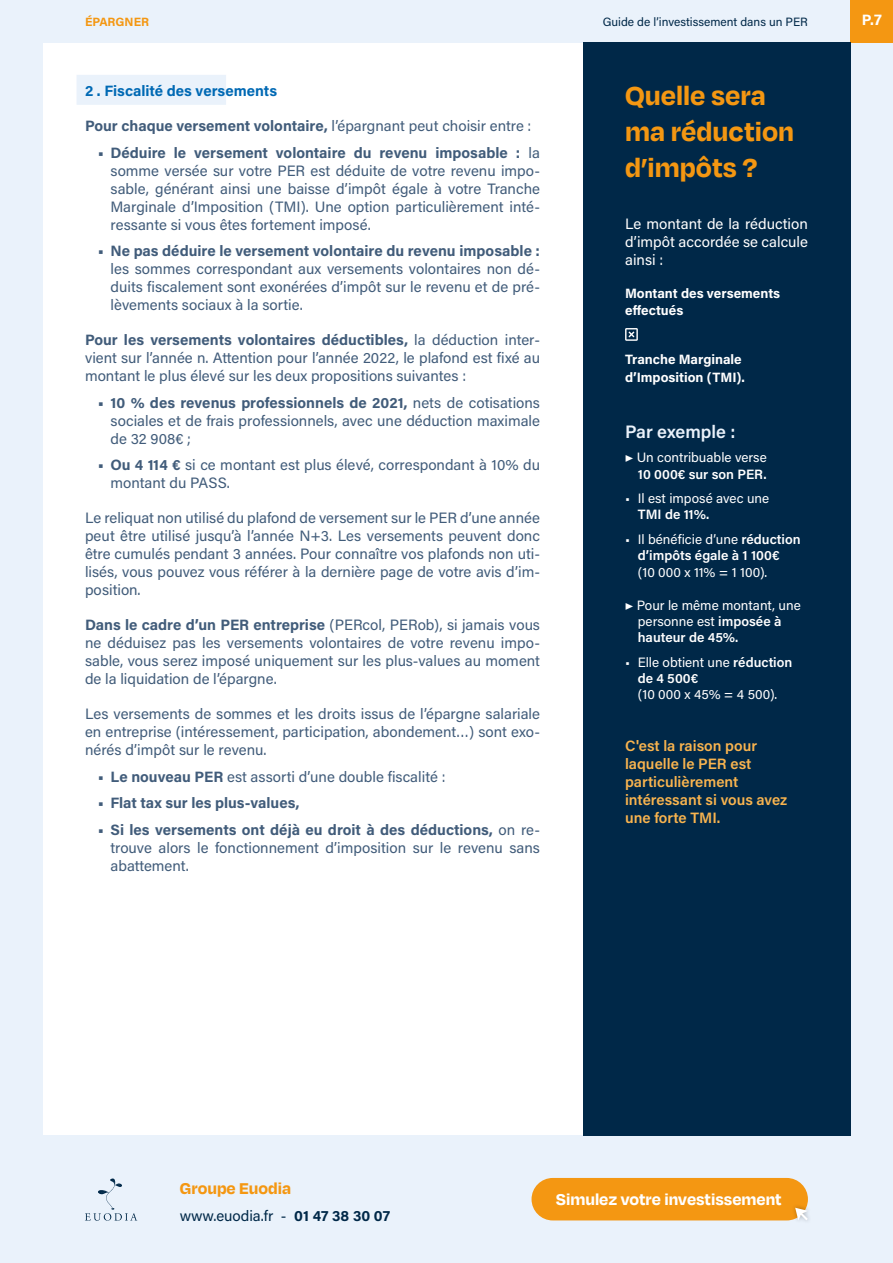
<style>
.page{position:relative;width:893px;height:1263px;background:#fff}
.page>*{position:absolute;margin:0;border:0;box-sizing:border-box;transform-origin:0 0}
.t1{font:700 30px/36px "Degular";color:#f49712}
.t2{font:700 18px "Degular";color:#fff}
.t3{font:700 18px "Degular";color:#f49712}
.t4{font:600 18px "Acumin Pro";color:#eaf2fb}
.t5{font:15px/18px "Acumin Pro";color:#415c7a;text-align:justify}
.t6{font:700 15px "Acumin Pro";color:#415c7a}
.t7{font:600 15px/18px "Acumin Pro";color:#f9b44f}
.t8{font:15px/18px "Acumin Pro";color:#fff;text-align:justify}
.t9{font:15px "Acumin Pro";color:#002848}
.t10{font:700 15px "Acumin Pro";color:#0069b4}
.t11{font:700 15px "Acumin Pro";color:#fff}
.t12{font:13.5px/16.2px "Acumin Pro";color:#fff;text-align:right}
.t13{font:600 13.5px/16.2px "Acumin Pro";color:#fff}
.t14{font:700 13.5px/16.2px "Acumin Pro";color:#fff}
.t15{font:12px "Acumin Pro";color:#002848}
.t16{font:700 12px "Acumin Pro";letter-spacing:-.005em;color:#f49712}
.s1{font-weight:400}
.s2{font-weight:700}
.s3{font-size:12px}
.s4{font-weight:600}
</style>
<div class="page">
<div style="left:0;top:1135px;width:893px;height:128px;background:#eaf2fb"></div>
<div style="left:0;top:0;width:850px;height:43px;background:#eaf2fb"></div>
<svg style="left:85px;top:1178px;width:52px;height:43px"></svg>
<div style="left:850px;top:43px;width:43px;height:1092px;background:#eaf2fb"></div>
<div style="left:0;top:43px;width:43px;height:1092px;background:#eaf2fb"></div>
<div style="left:850px;top:0;width:43px;height:43px;background:#f49712"></div>
<div style="left:531px;top:1178px;width:277px;height:42px;background:#f49712;border-radius:21px"></div>
<div style="left:791px;top:1204px;width:21px;height:20px;background:#000;opacity:.3"></div>
<svg style="left:795px;top:1208px;width:13px;height:12px"></svg>
<div style="left:77px;top:75px;width:149px;height:30px;background:#eaf2fb"></div>
<div style="left:583px;top:43px;width:267px;height:1092px;background:#002848"></div>
<svg style="left:625px;top:328px;width:13px;height:13px"></svg>
<p class="t16" style="left:85px;top:13px;width:65px">ÉPARGNER</p>
<p class="t10" style="left:85px;top:80px;width:194px">2 . Fiscalité des versements</p>
<p class="t6" style="left:85px;top:115px;width:448px">Pour chaque versement volontaire, <span class="s1">l’épargnant peut choisir entre :</span></p>
<p class="t5" style="left:111px;top:143px;width:431px;text-indent:-13px"><span class="s2">• Déduire le versement volontaire du revenu imposable :</span> la somme versée sur votre PER est déduite de votre revenu impo&shy;sable, générant ainsi une baisse d’impôt égale à votre Tranche Marginale d’Imposition (TMI). Une option particulièrement inté&shy;ressante si vous êtes fortement imposé.</p>
<p class="t6" style="left:98px;top:240px;width:444px">• Ne pas déduire le versement volontaire du revenu imposable :</p>
<p class="t5" style="left:111px;top:259px;width:431px">les sommes correspondant aux versements volontaires non dé&shy;duits fiscalement sont exonérées d’impôt sur le revenu et de pré&shy;lèvements sociaux à la sortie.</p>
<p class="t5" style="left:85px;top:330px;width:456px"><span class="s2">Pour les versements volontaires déductibles,</span> la déduction inter&shy;vient sur l’année n. Attention pour l’année 2022, le plafond est fixé au montant le plus élevé sur les deux propositions suivantes :</p>
<p class="t5" style="left:111px;top:393px;width:431px;text-indent:-13px"><span class="s2">• 10 % des revenus professionnels de 2021,</span> nets de cotisations sociales et de frais professionnels, avec une déduction maximale de 32 908€ ;</p>
<p class="t5" style="left:111px;top:455px;width:431px;text-indent:-13px"><span class="s2">• Ou 4 114 €</span> si ce montant est plus élevé, correspondant à 10% du montant du PASS.</p>
<p class="t5" style="left:85px;top:508px;width:456px">Le reliquat non utilisé du plafond de versement sur le PER d’une année peut être utilisé jusqu’à l’année N+3. Les versements peuvent donc être cumulés pendant 3 années. Pour connaître vos plafonds non uti&shy;lisés, vous pouvez vous référer à la dernière page de votre avis d’im&shy;position.</p>
<p class="t5" style="left:85px;top:615px;width:456px"><span class="s2">Dans le cadre d’un PER entreprise</span> (PERcol, PERob), si jamais vous ne déduisez pas les versements volontaires de votre revenu impo&shy;sable, vous serez imposé uniquement sur les plus-values au moment de la liquidation de l’épargne.</p>
<p class="t5" style="left:85px;top:704px;width:456px">Les versements de sommes et les droits issus de l’épargne salariale en entreprise (intéressement, participation, abondement…) sont exo&shy;nérés d’impôt sur le revenu.</p>
<p class="t5" style="left:98px;top:767px;width:349px"><span class="s2">• Le nouveau PER</span> est assorti d’une double fiscalité :</p>
<p class="t6" style="left:98px;top:792px;width:203px">• Flat tax sur les plus-values,</p>
<p class="t5" style="left:111px;top:820px;width:431px;text-indent:-13px"><span class="s2">• Si les versements ont déjà eu droit à des déductions,</span> on re&shy;trouve alors le fonctionnement d’imposition sur le revenu sans abattement.</p>
<p class="t15" style="left:603px;top:13px;width:207px">Guide de l’investissement dans un PER</p>
<p class="t11" style="left:862px;top:9px;width:22px">P.7</p>
<h1 class="t1" style="left:625px;top:76px;width:171px">Quelle sera ma réduction d’impôts ?</h1>
<p class="t8" style="left:625px;top:214px;width:184px">Le montant de la réduction d’impôt accordée se calcule ainsi :</p>
<p class="t14" style="left:625px;top:285px;width:157px">Montant des versements effectués</p>
<p class="t14" style="left:625px;top:350px;width:121px;line-height:18px">Tranche Marginale d’Imposition (TMI).</p>
<p class="t4" style="left:625px;top:419px;width:112px">Par exemple :</p>
<p class="t12" style="left:625px;top:449px;width:143px"><span class="s3">▶</span> Un contribuable verse<br><span class="s4">10 000€ sur son PER.</span></p>
<p class="t12" style="left:625px;top:490px;width:146px">• Il est imposé avec une</p>
<p class="t13" style="left:638px;top:506px;width:73px">TMI de 11%.</p>
<p class="t13" style="left:638px;top:531px;width:164px;text-indent:-13px"><span class="s1">• Il bénéficie d’une</span> réduction d’impôts égale à 1 100€</p>
<p class="t12" style="left:638px;top:563px;width:131px">(10 000 x 11% = 1 100).</p>
<p class="t12" style="left:638px;top:596px;width:164px;text-align:left;text-indent:-13px"><span class="s3">▶</span> Pour le même montant, une personne est <span class="s4">imposée à hauteur de 45%.</span></p>
<p class="t13" style="left:638px;top:653px;width:156px;text-indent:-13px"><span class="s1">• Elle obtient une</span> réduction de 4 500€</p>
<p class="t12" style="left:638px;top:686px;width:141px">(10 000 x 45% = 4 500).</p>
<p class="t7" style="left:625px;top:736px;width:164px">C'est la raison pour laquelle le PER est particulièrement intéressant si vous avez une forte TMI.</p>
<p class="t3" style="left:180px;top:1177px;width:113px">Groupe Euodia</p>
<p class="t9" style="left:180px;top:1205px;width:212px">www.euodia.fr - <span class="s2">01 47 38 30 07</span></p>
<p class="t2" style="left:556px;top:1188px;width:227px">Simulez votre investissement</p>
</div>
